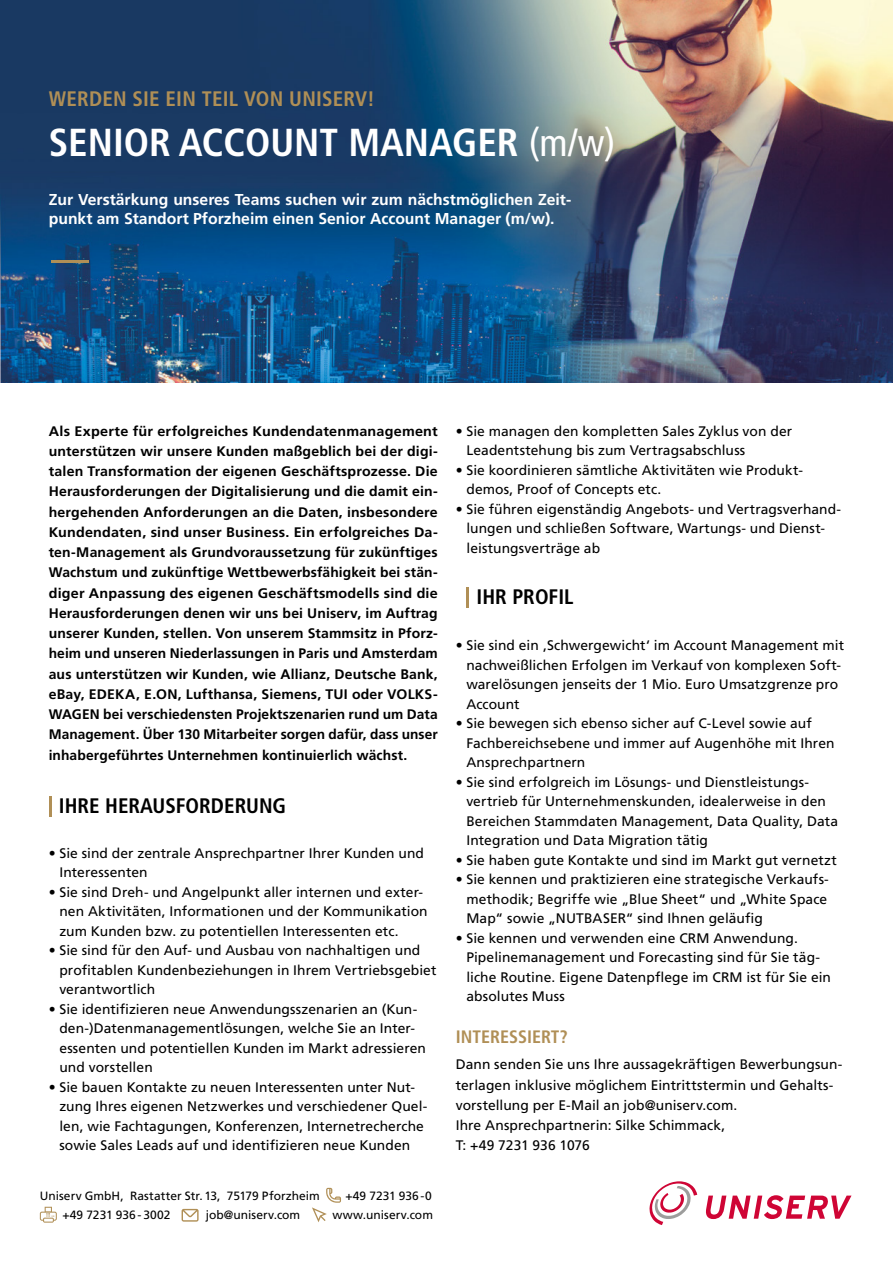
<style>
.page{position:relative;width:893px;height:1263px;background:#fff}
.page>*{position:absolute;margin:0;border:0;box-sizing:border-box;transform-origin:0 0}
.t1{font:700 condensed 39px "Frutiger LT Com";color:#fff}
.t2{font:700 condensed 21px "Frutiger LT Com";color:#000}
.t3{font:700 condensed 21px "Frutiger LT Com";letter-spacing:.01em;color:#b08f56}
.t4{font:700 condensed 18px "Frutiger LT Com";color:#b08f56}
.t5{font:700 15.75px/19.5px "Frutiger LT Com";color:#fff}
.t6{font:13.8px/19.5px "Frutiger LT Com";letter-spacing:.005em;color:#000}
.t7{font:700 13.8px/20.2px "Frutiger LT Com";letter-spacing:.005em;color:#000;text-align:justify;scale:1.04 1}
.t8{font:12px "Frutiger LT Com";letter-spacing:.005em;color:#000}
.s1{font-weight:400}
</style>
<div class="page">
<img style="left:1px;top:0;width:892px;height:383px">
<hr style="left:52px;top:260px;width:37px;height:2px;background:#b08f56">
<svg style="left:706px;top:1195px;width:145px;height:24px"></svg>
<svg style="left:649px;top:1181px;width:48px;height:44px"></svg>
<svg style="left:182px;top:1209px;width:17px;height:12px"></svg>
<svg style="left:312px;top:1188px;width:29px;height:34px"></svg>
<svg style="left:40px;top:1207px;width:17px;height:15px"></svg>
<hr style="left:49px;top:796px;width:2px;height:21px;background:#b08f56">
<hr style="left:466px;top:587px;width:3px;height:21px;background:#b08f56">
<h2 class="t3" style="left:49px;top:86px;width:327px">WERDEN SIE EIN TEIL VON UNISERV!</h2>
<h1 class="t1" style="left:49px;top:119px;width:568px">SENIOR ACCOUNT MANAGER <span class="s1">(m/w)</span></h1>
<p class="t5" style="left:49px;top:190px;width:524px">Zur Verstärkung unseres Teams suchen wir zum nächstmöglichen Zeit&shy;punkt am Standort Pforzheim einen Senior Account Manager (m/w).</p>
<p class="t7" style="left:49px;top:421px;width:376px">Als Experte für erfolgreiches Kundendatenmanagement unterstützen wir unsere Kunden maßgeblich bei der digi&shy;talen Transformation der eigenen Geschäftsprozesse. Die Herausforderungen der Digitalisierung und die damit ein&shy;hergehenden Anforderungen an die Daten, insbesondere Kundendaten, sind unser Business. Ein erfolgreiches Da&shy;ten-Management als Grundvoraussetzung für zukünftiges Wachstum und zukünftige Wettbewerbsfähigkeit bei stän&shy;diger Anpassung des eigenen Geschäftsmodells sind die Herausforderungen denen wir uns bei Uniserv, im Auftrag unserer Kunden, stellen. Von unserem Stammsitz in Pforz&shy;heim und unseren Niederlassungen in Paris und Amsterdam aus unterstützen wir Kunden, wie Allianz, Deutsche Bank, eBay, EDEKA, E.ON, Lufthansa, Siemens, TUI oder VOLKS-WAGEN bei verschiedensten Projektszenarien rund um Data Management. Über 130 Mitarbeiter sorgen dafür, dass unser inhabergeführtes Unternehmen kontinuierlich wächst.</p>
<h2 class="t2" style="left:59px;top:793px;width:229px">IHRE HERAUSFORDERUNG</h2>
<p class="t6" style="left:59px;top:843px;width:366px;text-indent:-11px">• Sie sind der zentrale Ansprechpartner Ihrer Kunden und<br>Interessenten</p>
<p class="t6" style="left:59px;top:882px;width:370px;text-indent:-11px">• Sie sind Dreh- und Angelpunkt aller internen und exter&shy;nen Aktivitäten, Informationen und der Kommunikation zum Kunden bzw. zu potentiellen Interessenten etc.</p>
<p class="t6" style="left:59px;top:941px;width:379px;text-indent:-11px">• Sie sind für den Auf- und Ausbau von nachhaltigen und profitablen Kundenbeziehungen in Ihrem Vertriebsgebiet verantwortlich</p>
<p class="t6" style="left:59px;top:999px;width:368px;text-indent:-11px">• Sie identifizieren neue Anwendungsszenarien an (Kun&shy;den-)Datenmanagementlösungen, welche Sie an Inter&shy;essenten und potentiellen Kunden im Markt adressieren und vorstellen</p>
<p class="t6" style="left:59px;top:1077px;width:369px;text-indent:-11px">• Sie bauen Kontakte zu neuen Interessenten unter Nut&shy;zung Ihres eigenen Netzwerkes und verschiedener Quel&shy;len, wie Fachtagungen, Konferenzen, Internetrecherche sowie Sales Leads auf und identifizieren neue Kunden</p>
<p class="t8" style="left:40px;top:1188px;width:281px">Uniserv GmbH, Rastatter Str. 13, 75179 Pforzheim</p>
<p class="t8" style="left:345px;top:1188px;width:88px">+49 7231 936 -0</p>
<p class="t8" style="left:62px;top:1208px;width:110px">+49 7231 936 - 3002</p>
<p class="t8" style="left:206px;top:1208px;width:96px">job@uniserv.com</p>
<p class="t8" style="left:332px;top:1208px;width:102px">www.uniserv.com</p>
<p class="t6" style="left:466px;top:421px;width:327px;text-indent:-11px">• Sie managen den kompletten Sales Zyklus von der<br>Leadentstehung bis zum Vertragsabschluss</p>
<p class="t6" style="left:466px;top:460px;width:337px;text-indent:-11px">• Sie koordinieren sämtliche Aktivitäten wie Produkt&shy;demos, Proof of Concepts etc.</p>
<p class="t6" style="left:466px;top:499px;width:376px;text-indent:-11px">• Sie führen eigenständig Angebots- und Vertragsverhand&shy;lungen und schließen Software, Wartungs- und Dienst&shy;leistungsverträge ab</p>
<h2 class="t2" style="left:477px;top:584px;width:98px">IHR PROFIL</h2>
<p class="t6" style="left:466px;top:636px;width:379px;text-indent:-11px">• Sie sind ein ‚Schwergewicht‘ im Account Management mit nachweißlichen Erfolgen im Verkauf von komplexen Soft&shy;warelösungen jenseits der 1 Mio. Euro Umsatzgrenze pro Account</p>
<p class="t6" style="left:466px;top:714px;width:370px;text-indent:-11px">• Sie bewegen sich ebenso sicher auf C-Level sowie auf<br>Fachbereichsebene und immer auf Augenhöhe mit Ihren<br>Ansprechpartnern</p>
<p class="t6" style="left:466px;top:772px;width:373px;text-indent:-11px">• Sie sind erfolgreich im Lösungs- und Dienstleistungs&shy;vertrieb für Unternehmenskunden, idealerweise in den Bereichen Stammdaten Management, Data Quality, Data Integration und Data Migration tätig</p>
<p class="t6" style="left:456px;top:850px;width:383px">• Sie haben gute Kontakte und sind im Markt gut vernetzt</p>
<p class="t6" style="left:466px;top:870px;width:364px;text-indent:-11px">• Sie kennen und praktizieren eine strategische Verkaufs&shy;methodik; Begriffe wie „Blue Sheet“ und „White Space<br>Map“ sowie „NUTBASER“ sind Ihnen geläufig</p>
<p class="t6" style="left:466px;top:928px;width:366px;text-indent:-11px">• Sie kennen und verwenden eine CRM Anwendung.<br>Pipelinemanagement und Forecasting sind für Sie täg&shy;liche Routine. Eigene Datenpflege im CRM ist für Sie ein absolutes Muss</p>
<h3 class="t4" style="left:456px;top:1026px;width:113px">INTERESSIERT?</h3>
<p class="t6" style="left:456px;top:1054px;width:388px;line-height:20.2px">Dann senden Sie uns Ihre aussagekräftigen Bewerbungsun&shy;terlagen inklusive möglichem Eintrittstermin und Gehalts&shy;vorstellung per E-Mail an job@uniserv.com.<br>Ihre Ansprechpartnerin: Silke Schimmack,<br>T: +49 7231 936 1076</p>
</div>
